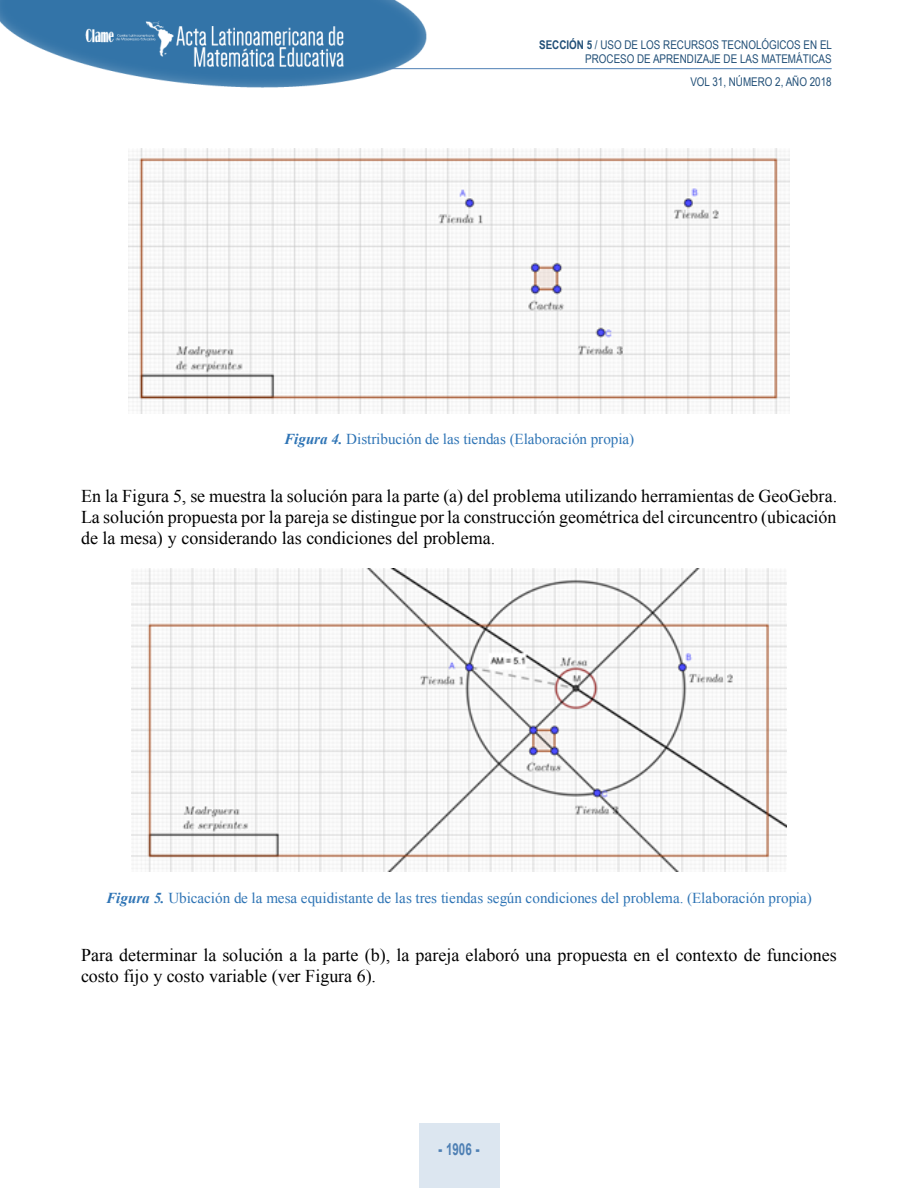
<style>
.page{position:relative;width:918px;height:1188px;background:#fff}
.page>*{position:absolute;margin:0;border:0;box-sizing:border-box;transform-origin:0 0}
.t1{font:18px/20.7px "Times New Roman";color:#000;text-align:justify}
.t2{font:700 16.5px "Arial";color:#4f80b4;scale:.7 1}
.t3{font:15.15px "Times New Roman";color:#2e74b5}
.t4{font:12px/14.4px "Arial Narrow";color:#214f77;text-align:right}
.s1{font-weight:700}
.s2{font-weight:700;font-style:italic}
.s3{font-weight:900}
</style>
<div class="page">
<img style="left:0;top:0;width:435px;height:88px">
<hr style="left:389px;top:68px;width:443px;height:1px;background:#4f80b4">
<div style="left:419px;top:1123px;width:80px;height:65px;background:#dce6f0"></div>
<img style="left:128px;top:149px;width:662px;height:264px">
<img style="left:131px;top:568px;width:656px;height:304px">
<p class="t4" style="left:539px;top:37px;width:294px"><span class="s1">SECCIÓN 5</span> / USO DE LOS RECURSOS TECNOLÓGICOS EN EL<br>PROCESO DE APRENDIZAJE DE LAS MATEMÁTICAS</p>
<p class="t4" style="left:690px;top:75px;width:143px">VOL 31, NÚMERO 2, AÑO 2018</p>
<p class="t3" style="left:284px;top:431px;width:352px"><span class="s2">Figura 4.</span> Distribución de las tiendas (Elaboración propia)</p>
<p class="t1" style="left:81px;top:486px;width:758px">En la Figura 5, se muestra la solución para la parte (a) del problema utilizando herramientas de GeoGebra.<br>La solución propuesta por la pareja se distingue por la construcción geométrica del circuncentro (ubicación de la mesa) y considerando las condiciones del problema.</p>
<p class="t3" style="left:106px;top:890px;width:707px"><span class="s2">Figura 5.</span> Ubicación de la mesa equidistante de las tres tiendas según condiciones del problema. (Elaboración propia)</p>
<p class="t1" style="left:81px;top:945px;width:757px">Para determinar la solución a la parte (b), la pareja elaboró una propuesta en el contexto de funciones costo fijo y costo variable (ver Figura 6).</p>
<p class="t2" style="left:438px;top:1140px;width:60px"><span class="s3">-</span> 1906 <span class="s3">-</span></p>
</div>
